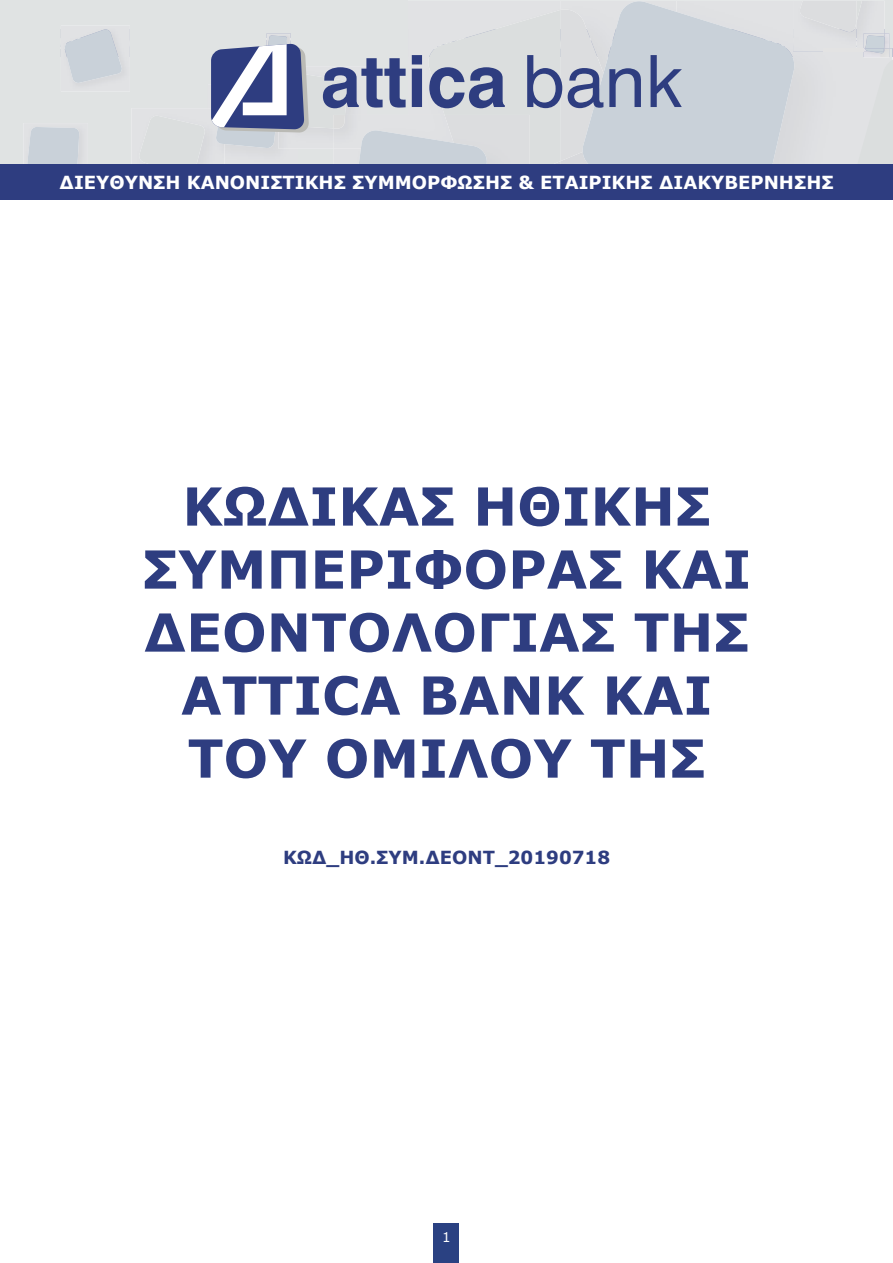
<style>
.page{position:relative;width:893px;height:1263px;background:#fff}
.page>*{position:absolute;margin:0;border:0;box-sizing:border-box;transform-origin:0 0}
.t1{font:700 52.5px/63px "Verdana";color:#2e3d80;text-align:center}
.t2{font:700 18px "Verdana";color:#fff}
.t3{font:700 18px "Verdana";color:#2e3d80}
.t4{font:13.5px "Verdana";color:#fff}
</style>
<div class="page">
<div style="left:434px;top:1223px;width:25px;height:40px;background:#2a4182"></div>
<div style="left:0;top:0;width:893px;height:164px;background:#e0e3e3"></div>
<img style="left:23px;top:123px;width:65px;height:41px">
<svg style="left:27px;top:127px;width:52px;height:37px;background:#cad2d9"></svg>
<img style="left:61px;top:26px;width:69px;height:66px">
<svg style="left:64px;top:29px;width:59px;height:54px;background:#cfd5db"></svg>
<img style="left:884px;top:33px;width:5px;height:15px">
<img style="left:131px;top:108px;width:7px;height:56px">
<img style="left:856px;top:1px;width:28px;height:47px">
<img style="left:864px;top:36px;width:20px;height:12px">
<svg style="left:856px;top:1px;width:6px;height:22px"></svg>
<img style="left:408px;top:1px;width:153px;height:9px">
<div style="left:796px;top:51px;width:27px;height:113px;background:#dddee1"></div>
<img style="left:796px;top:1px;width:60px;height:50px">
<div style="left:799px;top:1px;width:57px;height:31px;background:#dcdddf"></div>
<img style="left:561px;top:9px;width:7px;height:152px">
<div style="left:823px;top:48px;width:69px;height:116px;background:#e1e2e4"></div>
<svg style="left:856px;top:48px;width:28px;height:5px"></svg>
<img style="left:865px;top:48px;width:19px;height:3px">
<div style="left:853px;top:59px;width:39px;height:105px;background:#dddfe0"></div>
<svg style="left:568px;top:1px;width:228px;height:163px;background:#c6ccd6"></svg>
<svg style="left:138px;top:10px;width:424px;height:154px;background:#c4c9d3"></svg>
<div style="left:0;top:164px;width:893px;height:35px;background:#2e3d80"></div>
<p class="t2" style="left:60px;top:169px;width:776px">ΔΙΕΥΘΥΝΣΗ ΚΑΝΟΝΙΣΤΙΚΗΣ ΣΥΜΜΟΡΦΩΣΗΣ &amp; ΕΤΑΙΡΙΚΗΣ ΔΙΑΚΥΒΕΡΝΗΣΗΣ</p>
<p class="t1" style="left:142px;top:474px;width:610px">ΚΩΔΙΚΑΣ ΗΘΙΚΗΣ<br>ΣΥΜΠΕΡΙΦΟΡΑΣ ΚΑΙ<br>ΔΕΟΝΤΟΛΟΓΙΑΣ ΤΗΣ<br>ATTICA BANK ΚΑΙ<br>ΤΟΥ ΟΜΙΛΟΥ ΤΗΣ</p>
<p class="t3" style="left:283px;top:845px;width:329px">ΚΩΔ_ΗΘ.ΣΥΜ.ΔΕΟΝΤ_20190718</p>
<p class="t4" style="left:442px;top:1227px;width:10px">1</p>
</div>
